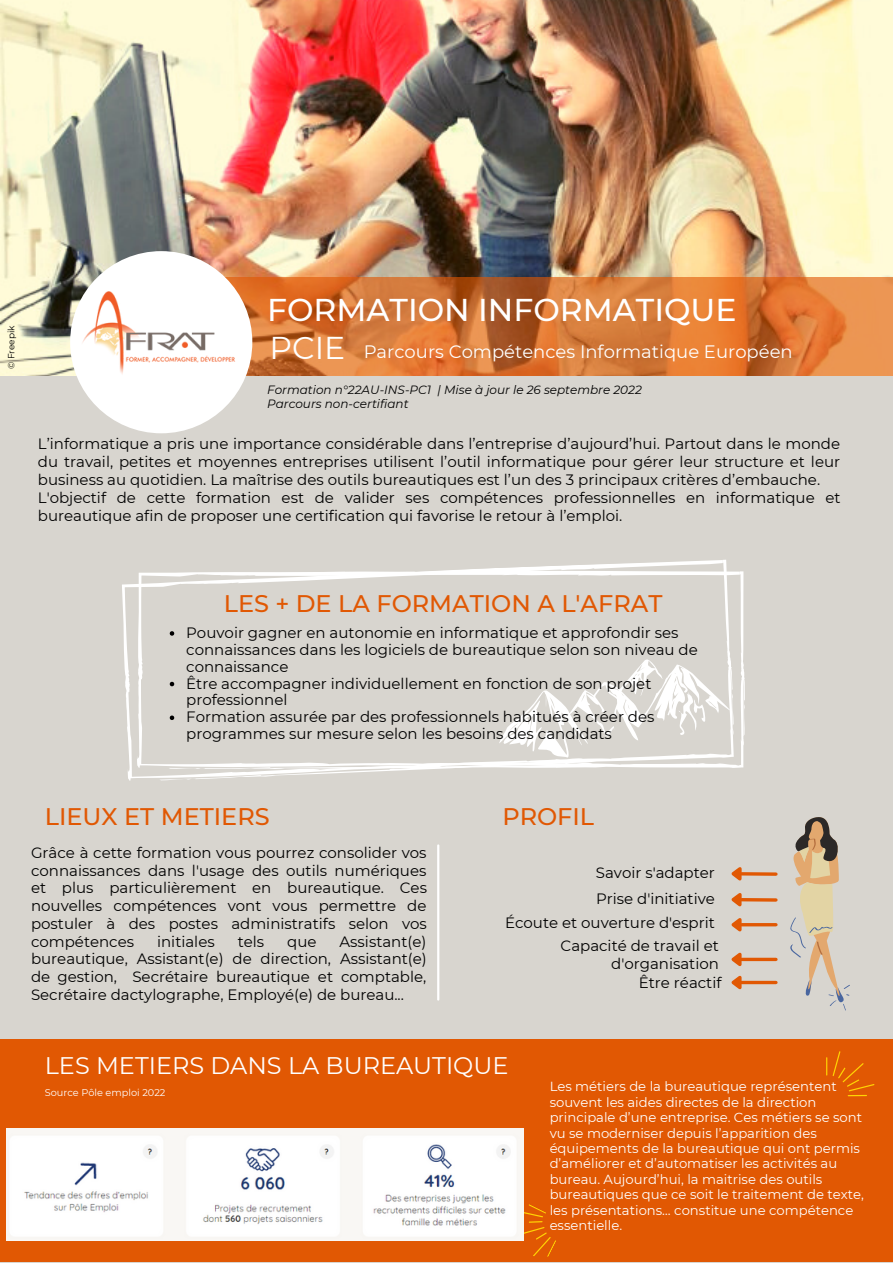
<style>
.page{position:relative;width:893px;height:1264px;background:#fff}
.page>*{position:absolute;margin:0;border:0;box-sizing:border-box;transform-origin:0 0}
.t1{font:500 31.5px "Montserrat";color:#fff}
.t2{font:500 24px "Montserrat";color:#e15803}
.t3{font:24px "Montserrat";color:#fff}
.t4{font:18px "Montserrat";color:#fff}
.t5{font:15px/17.7px "Montserrat";color:#000}
.t6{font:13.2px/15.5px "Montserrat";color:#fff}
.t7{font:italic 12px/14px "Montserrat";color:#000}
.t8{font:9.75px "Montserrat";color:#fff}
.t9{font:9px "Montserrat";color:#000}
.s1{font-size:31.5px}
</style>
<div class="page">
<div style="left:0;top:0;width:892px;height:1262px;background:#d8d5cf"></div>
<img style="left:0;top:0;width:892px;height:375px">
<svg style="left:225px;top:277px;width:667px;height:99px;background:#d67635"></svg>
<div style="left:70px;top:251px;width:182px;height:182px;background:#fff;border-radius:50%"></div>
<img style="left:80px;top:291px;width:162px;height:83px">
<hr style="left:741px;top:872px;width:34px;height:3px;background:#e15803">
<hr style="left:741px;top:923px;width:34px;height:3px;background:#e15803">
<svg style="left:744px;top:957px;width:31px;height:4px"></svg>
<svg style="left:122px;top:559px;width:613px;height:222px"></svg>
<svg style="left:499px;top:659px;width:231px;height:100px"></svg>
<svg style="left:744px;top:980px;width:31px;height:4px"></svg>
<svg style="left:731px;top:952px;width:13px;height:38px"></svg>
<div style="left:0;top:1039px;width:892px;height:222px;background:#e15803"></div>
<hr style="left:437px;top:845px;width:2px;height:154px;background:#fff">
<svg style="left:790px;top:817px;width:59px;height:193px"></svg>
<svg style="left:826px;top:1051px;width:48px;height:45px"></svg>
<hr style="left:741px;top:898px;width:34px;height:3px;background:#e15803">
<svg style="left:731px;top:867px;width:13px;height:65px"></svg>
<svg style="left:502px;top:1200px;width:63px;height:62px"></svg>
<img style="left:6px;top:1128px;width:517px;height:112px">
<svg style="left:170px;top:631px;width:4px;height:4px"></svg>
<svg style="left:170px;top:681px;width:4px;height:5px"></svg>
<svg style="left:170px;top:715px;width:4px;height:5px"></svg>
<p class="t9" style="left:6px;top:369px;width:45px;rotate:-90deg">© Freepik</p>
<h1 class="t1" style="left:267px;top:290px;width:471px">FORMATION INFORMATIQUE</h1>
<p class="t4" style="left:269px;top:341px;width:524px"><span class="s1">PCIE</span> Parcours Compétences Informatique Européen</p>
<p class="t7" style="left:267px;top:383px;width:376px">Formation n°22AU-INS-PC1 | Mise à jour le 26 septembre 2022<br>Parcours non-certifiant</p>
<p class="t5" style="left:38px;top:434px;width:804px">L’informatique a pris une importance considérable dans l’entreprise d’aujourd’hui. Partout dans le monde du travail, petites et moyennes entreprises utilisent l’outil informatique pour gérer leur structure et leur business au quotidien. La maîtrise des outils bureautiques est l’un des 3 principaux critères d’embauche.<br>L'objectif de cette formation est de valider ses compétences professionnelles en informatique et bureautique afin de proposer une certification qui favorise le retour à l’emploi.</p>
<h2 class="t2" style="left:224px;top:588px;width:440px">LES + DE LA FORMATION A L'AFRAT</h2>
<p class="t5" style="left:186px;top:624px;width:513px;line-height:16.8px">Pouvoir gagner en autonomie en informatique et approfondir ses connaissances dans les logiciels de bureautique selon son niveau de connaissance<br>Être accompagner individuellement en fonction de son projet professionnel<br>Formation assurée par des professionnels habitués à créer des programmes sur mesure selon les besoins des candidats</p>
<h2 class="t2" style="left:45px;top:801px;width:226px">LIEUX ET METIERS</h2>
<h2 class="t2" style="left:502px;top:801px;width:93px">PROFIL</h2>
<p class="t5" style="left:31px;top:843px;width:397px;text-align:justify">Grâce à cette formation vous pourrez consolider vos connaissances dans l'usage des outils numériques et plus particulièrement en bureautique. Ces nouvelles compétences vont vous permettre de postuler à des postes administratifs selon vos compétences</p>
<p class="t5" style="left:31px;top:932px;width:397px;text-align:justify;text-indent:308px">Assistant(e) bureautique, Assistant(e) de direction, Assistant(e) de gestion, Secrétaire bureautique et comptable, Secrétaire dactylographe, Employé(e) de bureau...</p>
<p class="t5" style="left:157px;top:932px;width:59px">initiales</p>
<p class="t5" style="left:238px;top:932px;width:28px">tels</p>
<p class="t5" style="left:287px;top:932px;width:31px">que</p>
<p class="t5" style="left:595px;top:863px;width:121px">Savoir s'adapter</p>
<p class="t5" style="left:505px;top:911px;width:215px;line-height:22.8px;text-align:right">Écoute et ouverture d'esprit<br>Capacité de travail et</p>
<p class="t5" style="left:611px;top:954px;width:109px">d'organisation</p>
<p class="t5" style="left:596px;top:889px;width:120px">Prise d'initiative</p>
<p class="t5" style="left:638px;top:973px;width:84px">Être réactif</p>
<h2 class="t3" style="left:45px;top:1050px;width:465px">LES METIERS DANS LA BUREAUTIQUE</h2>
<p class="t8" style="left:45px;top:1086px;width:122px">Source Pôle emploi 2022</p>
<p class="t6" style="left:549px;top:1078px;width:316px">Les métiers de la bureautique représentent souvent les aides directes de la direction principale d’une entreprise. Ces métiers se sont vu se moderniser depuis l’apparition des équipements de la bureautique qui ont permis d’améliorer et d’automatiser les activités au bureau. Aujourd’hui, la maitrise des outils bureautiques que ce soit le traitement de texte, les présentations… constitue une compétence essentielle.</p>
</div>
